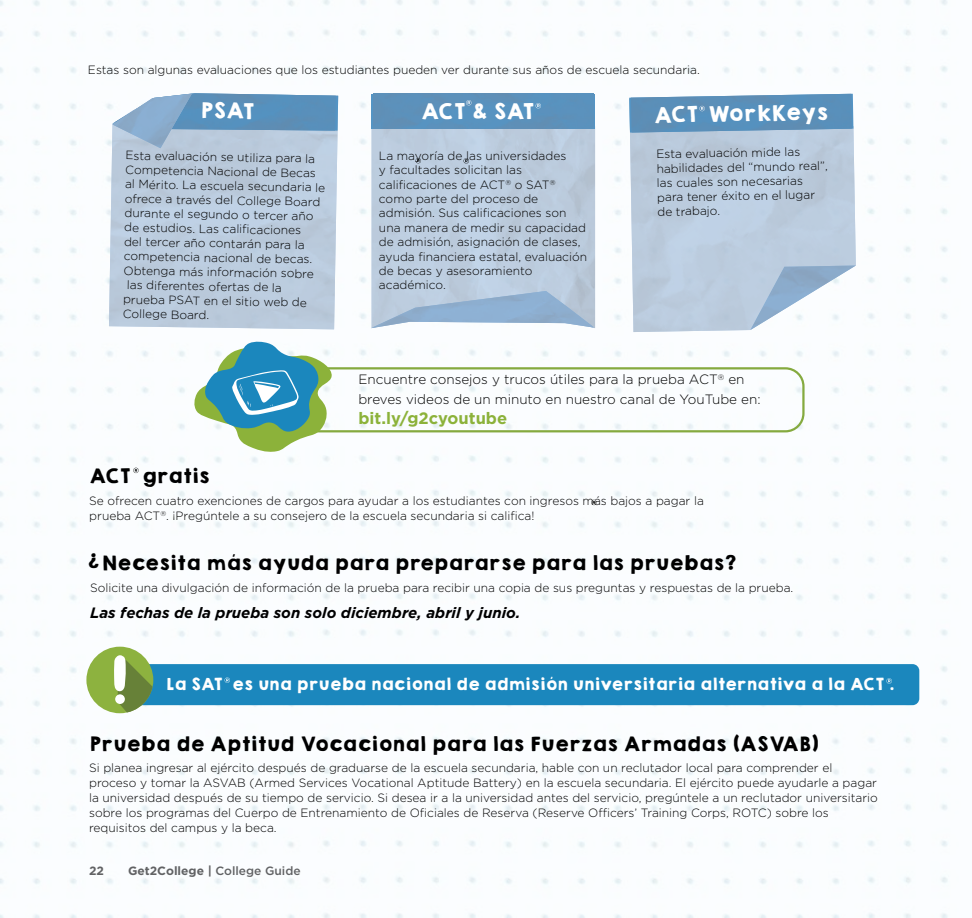
<style>
.page{position:relative;width:972px;height:918px;background:#fff}
.page>*{position:absolute;margin:0;border:0;box-sizing:border-box;transform-origin:0 0}
.t1{font:19.5px "KGHAPPY Solid";letter-spacing:-.045em;color:#fff}
.t2{font:18px "KGHAPPY Solid";color:#000}
.t3{font:700 16.5px "Gotham";color:#8cb23a}
.t4{font:15px "KGHAPPY Solid";color:#fff}
.t5{font:italic 700 15px "Gotham";color:#000}
.t6{font:300 13.5px/19.8px "Gotham";color:#000}
.t7{font:300 12px/14.4px "Gotham";color:#000}
.t8{font:700 12px "Gotham";color:#616264}
.s1{font-weight:500}
</style>
<div class="page">
<img style="left:0;top:0;width:948px;height:918px">
<div style="left:120px;top:664px;width:799px;height:41px;background:#1b87bd;border-radius:7px"></div>
<div style="left:109px;top:94px;width:229px;height:235px;background:#bbcbde"></div>
<svg style="left:112px;top:93px;width:226px;height:55px;background:#7ca5c7"></svg>
<img style="left:112px;top:94px;width:80px;height:54px">
<img style="left:629px;top:95px;width:227px;height:237px">
<img style="left:750px;top:266px;width:106px;height:64px">
<svg style="left:629px;top:94px;width:224px;height:39px;background:#6597be"></svg>
<div style="left:372px;top:129px;width:223px;height:199px;background:#bccddf"></div>
<img style="left:373px;top:94px;width:220px;height:35px">
<img style="left:373px;top:291px;width:220px;height:37px">
<div style="left:372px;top:95px;width:223px;height:32px;background:#5b91bc"></div>
<svg style="left:416px;top:158px;width:5px;height:5px"></svg>
<svg style="left:464px;top:158px;width:5px;height:6px"></svg>
<svg style="left:591px;top:500px;width:6px;height:5px"></svg>
<svg style="left:133px;top:468px;width:6px;height:5px"></svg>
<div style="left:86px;top:647px;width:67px;height:66px;background:#8db23f;border-radius:50%"></div>
<svg style="left:114px;top:655px;width:39px;height:58px"></svg>
<div style="left:115px;top:694px;width:10px;height:10px;background:#fff;border-radius:50%"></div>
<div style="left:260px;top:367px;width:545px;height:65px;border:2px solid #85aa3f;border-radius:18px"></div>
<svg style="left:193px;top:341px;width:140px;height:112px"></svg>
<svg style="left:225px;top:677px;width:5px;height:6px"></svg>
<svg style="left:886px;top:678px;width:6px;height:6px"></svg>
<p class="t7" style="left:88px;top:62px;width:613px">Estas son algunas evaluaciones que los estudiantes pueden ver durante sus años de escuela secundaria.</p>
<h1 class="t1" style="left:200px;top:95px;width:55px;rotate:1deg">PSAT</h1>
<p class="t7" style="left:126px;top:148px;width:191px;rotate:1deg">Esta evaluación se utiliza para la</p>
<p class="t7" style="left:126px;top:162px;width:192px;rotate:1deg">Competencia Nacional de Becas</p>
<p class="t7" style="left:125px;top:176px;width:202px;rotate:1deg">al Mérito. La escuela secundaria le</p>
<p class="t7" style="left:125px;top:191px;width:197px;rotate:1deg">ofrece a través del College Board</p>
<p class="t7" style="left:125px;top:205px;width:191px;rotate:1deg">durante el segundo o tercer año</p>
<p class="t7" style="left:124px;top:220px;width:178px;rotate:1deg">de estudios. Las califi caciones</p>
<p class="t7" style="left:124px;top:234px;width:182px;rotate:1deg">del tercer año contarán para la</p>
<p class="t7" style="left:124px;top:248px;width:190px;rotate:1deg">competencia nacional de becas.</p>
<p class="t7" style="left:124px;top:263px;width:192px;rotate:1deg">Obtenga más información sobre</p>
<p class="t7" style="left:127px;top:277px;width:157px;rotate:1deg">las diferentes ofertas de la</p>
<p class="t7" style="left:123px;top:292px;width:185px;rotate:1deg">prueba PSAT en el sitio web de</p>
<p class="t7" style="left:123px;top:306px;width:88px;rotate:1deg">College Board.</p>
<h1 class="t1" style="left:421px;top:96px;width:115px">ACT &amp; SAT</h1>
<p class="t7" style="left:379px;top:148px;width:210px">La mayoría de las universidades<br>y facultades solicitan las calificaciones de ACT<sup>®</sup> o SAT<sup>® </sup>como parte del proceso de admisión. Sus calificaciones son una manera de medir su capacidad de admisión, asignación de clases, ayuda financiera estatal, evaluación de becas y asesoramiento académico.</p>
<h1 class="t1" style="left:653px;top:100px;width:176px;rotate:-1deg">ACT WorkKeys</h1>
<p class="t7" style="left:656px;top:147px;width:173px;rotate:-1deg">Esta evaluación mide las habilidades del “mundo real”, las cuales son necesarias para tener éxito en el lugar de trabajo.</p>
<p class="t6" style="left:358px;top:369px;width:404px">Encuentre consejos y trucos útiles para la prueba ACT<sup>®</sup> en breves videos de un minuto en nuestro canal de YouTube en:</p>
<h3 class="t3" style="left:358px;top:408px;width:150px">bit.ly/g2cyoutube</h3>
<h2 class="t2" style="left:89px;top:462px;width:122px">ACT gratis</h2>
<p class="t7" style="left:89px;top:493px;width:616px;line-height:15px">Se ofrecen cuatro exenciones de cargos para ayudar a los estudiantes con ingresos más bajos a pagar la prueba ACT<sup>®</sup>. ¡Pregúntele a su consejero de la escuela secundaria si califica!</p>
<h2 class="t2" style="left:101px;top:549px;width:636px">Necesita más ayuda para prepararse para las pruebas?</h2>
<p class="t7" style="left:90px;top:580px;width:705px">Solicite una divulgación de información de la prueba para recibir una copia de sus preguntas y respuestas de la prueba.</p>
<p class="t5" style="left:90px;top:604px;width:432px">Las fechas de la prueba son solo diciembre, abril y junio.</p>
<h2 class="t2" style="left:101px;top:574px;width:14px;rotate:-180deg">?</h2>
<p class="t4" style="left:166px;top:673px;width:730px">La SAT es una prueba nacional de admisión universitaria alternativa a la ACT .</p>
<h2 class="t2" style="left:89px;top:730px;width:731px">Prueba de Aptitud Vocacional para las Fuerzas Armadas (ASVAB)</h2>
<p class="t7" style="left:89px;top:760px;width:790px;line-height:15px">Si planea ingresar al ejército después de graduarse de la escuela secundaria, hable con un reclutador local para comprender el proceso y tomar la ASVAB (Armed Services Vocational Aptitude Battery) en la escuela secundaria. El ejército puede ayudarle a pagar la universidad después de su tiempo de servicio. Si desea ir a la universidad antes del servicio, pregúntele a un reclutador universitario sobre los programas del Cuerpo de Entrenamiento de Oficiales de Reserva (Reserve Officers’ Training Corps, ROTC) sobre los requisitos del campus y la beca.</p>
<p class="t8" style="left:89px;top:864px;width:16px">22</p>
<p class="t8" style="left:128px;top:864px;width:174px">Get2College | <span class="s1">College Guide</span></p>
</div>
